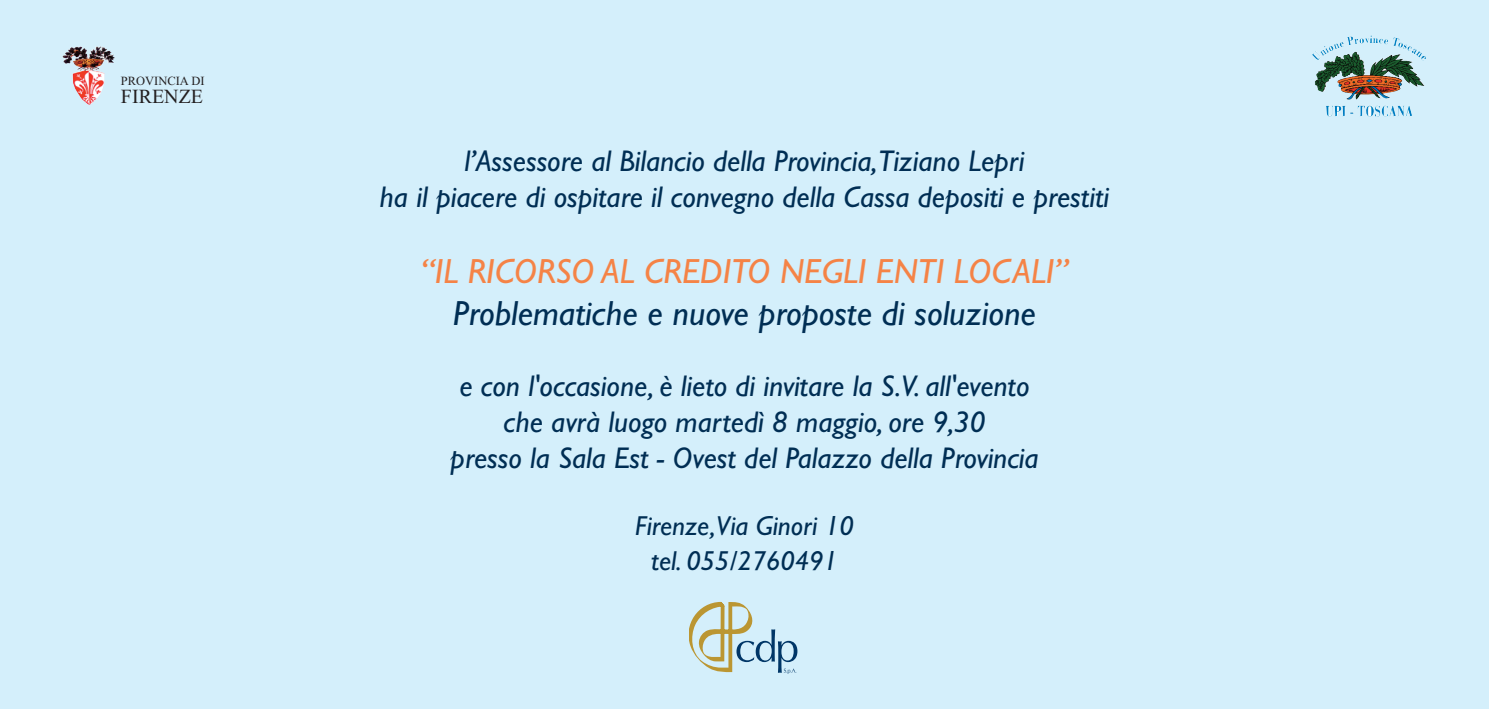
<style>
.page{position:relative;width:1489px;height:709px;background:#fff}
.page>*{position:absolute;margin:0;border:0;box-sizing:border-box;transform-origin:0 0}
.t1{font:italic 35px "Gill Sans";color:#002e54}
.t2{font:italic 35px "Gill Sans";color:#f58346}
.t3{font:italic 30px/36px "Gill Sans";color:#002e54;text-align:center}
.t4{font:italic 27.5px/34.8px "Gill Sans";color:#002e54;text-align:center}
.t5{font:20px "Times New Roman";color:#231f20}
.t6{font:12.5px "Times New Roman";color:#231f20}
</style>
<div class="page">
<div style="left:0;top:0;width:1488px;height:709px;background:#d4effb"></div>
<img style="left:62px;top:46px;width:53px;height:59px">
<svg style="left:689px;top:602px;width:108px;height:71px"></svg>
<img style="left:1319px;top:35px;width:98px;height:21px">
<p class="t6" style="left:121px;top:73px;width:85px">PROVINCIA DI</p>
<p class="t5" style="left:121px;top:84px;width:84px">FIRENZE</p>
<p class="t3" style="left:380px;top:146px;width:730px">l’Assessore al Bilancio della Provincia,Tiziano Lepri<br>ha il piacere di ospitare il convegno della Cassa depositi e prestiti</p>
<p class="t2" style="left:421px;top:259px;width:649px">“IL RICORSO AL CREDITO NEGLI ENTI LOCALI”</p>
<p class="t1" style="left:453px;top:301px;width:584px">Problematiche e nuove proposte di soluzione</p>
<p class="t3" style="left:450px;top:371px;width:590px">e con l'occasione, è lieto di invitare la S.V. all'evento che avrà luogo martedì 8 maggio, ore 9,30<br>presso la Sala Est - Ovest del Palazzo della Provincia</p>
<p class="t4" style="left:635px;top:511px;width:220px">Firenze,Via Ginori 10 tel. 055/2760491</p>
</div>
